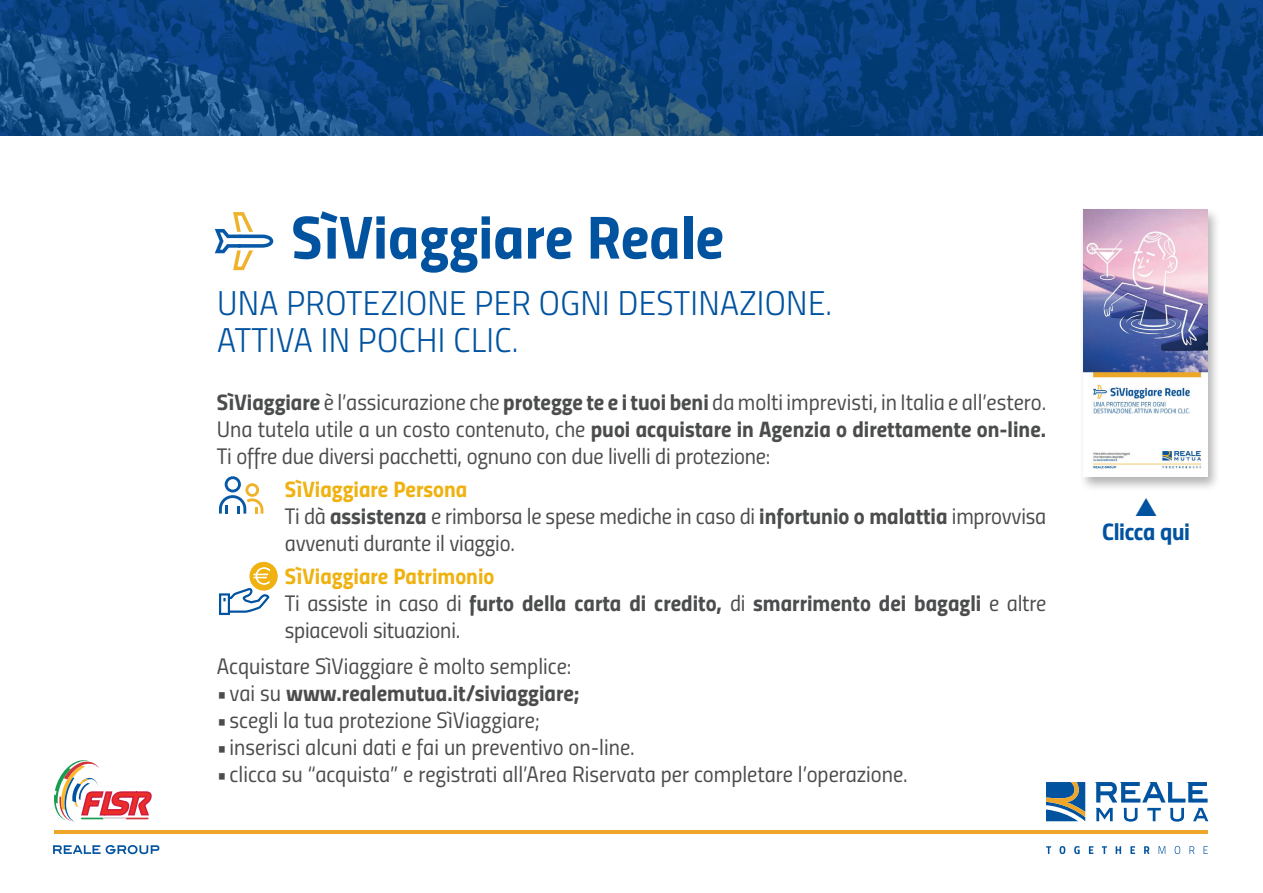
<style>
.page{position:relative;width:1263px;height:893px;background:#fff}
.page>*{position:absolute;margin:0;border:0;box-sizing:border-box;transform-origin:0 0}
.t1{font:61.35px "Titillium Bold Upright";color:#0153a0}
.t2{font:34.35px/36.8px "Titillium Light Upright";letter-spacing:.01em;color:#0153a0}
.t3{font:24px "Titillium Bold Upright";letter-spacing:-.015em;color:#0153a0}
.t4{font:22.5px/27px "Titillium Regular Upright";color:#4b4c4d}
.t5{font:22.5px/27px "Titillium Bold Upright";color:#4b4c4d}
.t6{font:22.5px "Titillium Bold Upright";color:#efb211}
.s1{font-family:"Titillium Bold Upright"}
.s2{font-family:"Titillium Regular Upright"}
.s3{color:#efb211}
</style>
<div class="page">
<hr style="left:54px;top:831px;width:1154px;height:3px;background:#eda629">
<svg style="left:1046px;top:782px;width:39px;height:39px;background:#507993"></svg>
<svg style="left:1095px;top:782px;width:112px;height:20px"></svg>
<svg style="left:1096px;top:808px;width:17px;height:13px"></svg>
<svg style="left:1123px;top:808px;width:14px;height:14px"></svg>
<svg style="left:1147px;top:808px;width:14px;height:13px"></svg>
<svg style="left:1170px;top:808px;width:14px;height:14px"></svg>
<svg style="left:1193px;top:808px;width:15px;height:13px"></svg>
<svg style="left:53px;top:845px;width:106px;height:9px"></svg>
<svg style="left:1046px;top:846px;width:162px;height:8px"></svg>
<svg style="left:54px;top:760px;width:97px;height:62px"></svg>
<img style="left:0;top:0;width:1263px;height:135px">
<svg style="left:215px;top:212px;width:58px;height:58px"></svg>
<svg style="left:219px;top:476px;width:44px;height:38px"></svg>
<svg style="left:219px;top:561px;width:59px;height:54px"></svg>
<div style="left:1078px;top:206px;width:143px;height:286px;background:#000001;opacity:.3"></div>
<img style="left:1083px;top:209px;width:125px;height:268px">
<h1 class="t1" style="left:291px;top:189px;width:434px">SìViaggiare Reale</h1>
<h2 class="t2" style="left:217px;top:283px;width:617px">UNA PROTEZIONE PER OGNI DESTINAZIONE.<br>ATTIVA IN POCHI CLIC.</h2>
<p class="t4" style="left:217px;top:387px;width:831px"><span class="s1">SìViaggiare</span> è l’assicurazione che <span class="s1">protegge te e i tuoi beni</span> da molti imprevisti, in Italia e all’estero.</p>
<p class="t5" style="left:217px;top:414px;width:831px"><span class="s2">Una tutela utile a un costo contenuto, che</span> puoi acquistare in Agenzia o direttamente on-line.</p>
<p class="t4" style="left:217px;top:441px;width:555px">Ti offre due diversi pacchetti, ognuno con due livelli di protezione:</p>
<p class="t6" style="left:285px;top:471px;width:184px">SìViaggiare Persona</p>
<p class="t4" style="left:285px;top:501px;width:763px">Ti dà <span class="s1">assistenza</span> e rimborsa le spese mediche in caso di <span class="s1">infortunio o malattia</span> improvvisa avvenuti durante il viaggio.</p>
<p class="t5" style="left:285px;top:561px;width:763px"><span class="s3">SìViaggiare Patrimonio<br></span><span class="s2">Ti assiste in caso di</span> furto della carta di credito, <span class="s2">di</span> smarrimento dei bagagli <span class="s2">e altre</span></p>
<p class="t4" style="left:217px;top:610px;width:356px;line-height:36px;text-indent:68px">spiacevoli situazioni.<br>Acquistare SìViaggiare è molto semplice:</p>
<p class="t5" style="left:217px;top:678px;width:364px"><span class="s2">•vai su</span> www.realemutua.it/siviaggiare;</p>
<p class="t4" style="left:217px;top:705px;width:325px">•scegli la tua protezione SìViaggiare;</p>
<p class="t4" style="left:217px;top:732px;width:419px">•inserisci alcuni dati e fai un preventivo on-line.</p>
<p class="t4" style="left:217px;top:759px;width:692px">•clicca su “acquista” e registrati all’Area Riservata per completare l’operazione.</p>
<p class="t3" style="left:1102px;top:513px;width:89px">Clicca qui</p>
</div>
